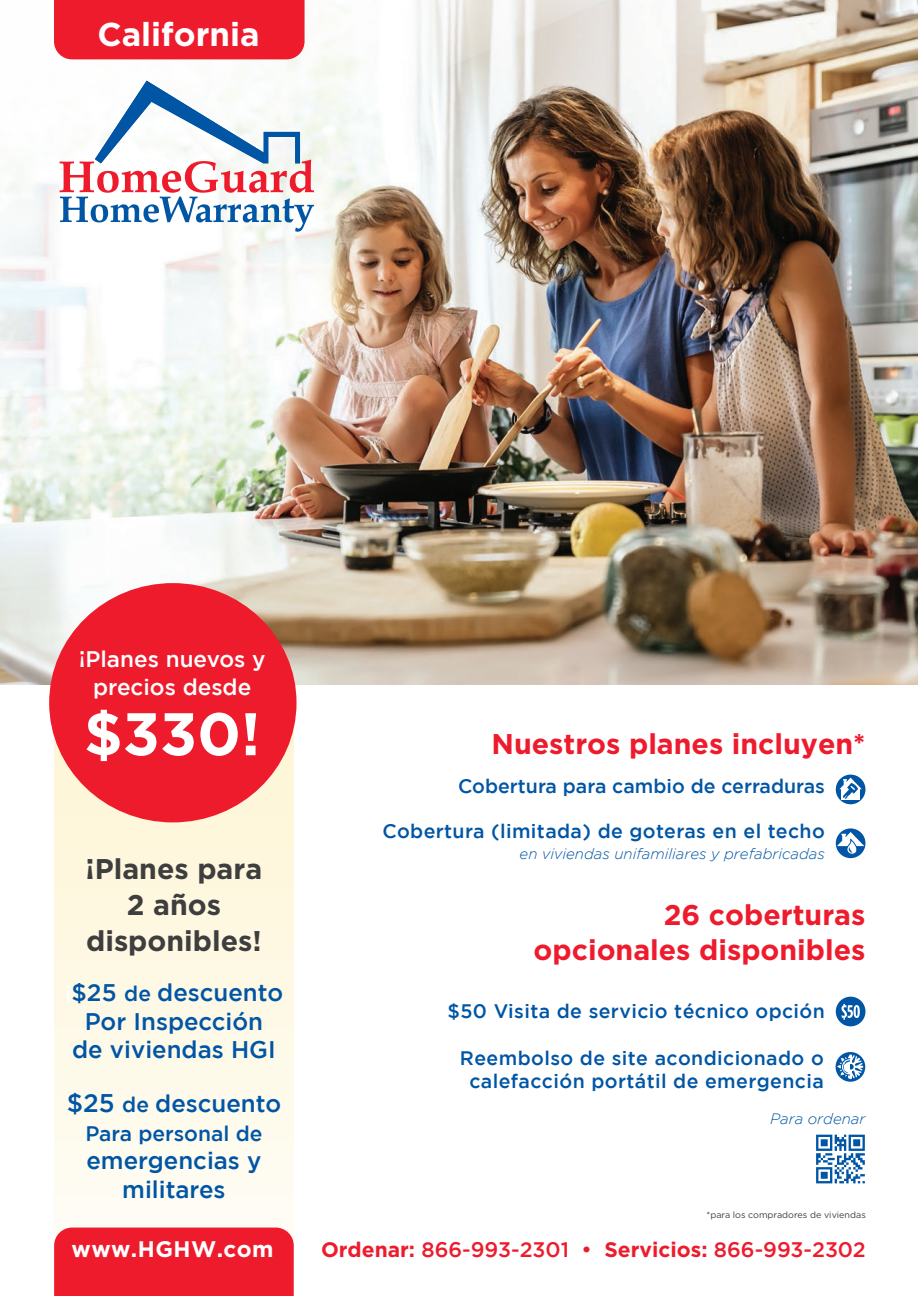
<style>
.page{position:relative;width:918px;height:1296px;background:#fff}
.page>*{position:absolute;margin:0;border:0;box-sizing:border-box;transform-origin:0 0}
.t1{font:700 60px "Gotham";color:#fff}
.t2{font:700 33px "Gotham";color:#fff}
.t3{font:700 28.5px/34.5px "Gotham";color:#ee1b2d;text-align:right}
.t4{font:700 28.5px/36px "Gotham";color:#3e3e3f;text-align:center}
.t5{font:500 24px/28.5px "Gotham";color:#0155a5;text-align:center}
.t6{font:500 22.5px/28.5px "Gotham";color:#fff;text-align:center}
.t7{font:700 22.5px "Gotham";letter-spacing:.02em;color:#fff}
.t8{font:500 21px "Gotham";color:#ee1b2d}
.t9{font:500 21px "Gotham";color:#0155a5}
.t10{font:500 19.5px/23.4px "Gotham";letter-spacing:.02em;color:#0155a5;text-align:center}
.t11{font:500 19.5px "Gotham";color:#0155a5}
.t12{font:italic 300 15px "Gotham";color:#0155a5}
.t13{font:9px "Gotham";color:#3e3e3f}
.s1{font-size:22.5px;color:#fff}
.s2{font-size:21px}
.s3{font-size:25.5px}
.s4{font-weight:700}
</style>
<div class="page">
<img style="left:0;top:0;width:918px;height:685px">
<img style="left:0;top:0;width:638px;height:367px">
<svg style="left:836px;top:828px;width:29px;height:30px"></svg>
<svg style="left:837px;top:832px;width:27px;height:25px"></svg>
<div style="left:836px;top:997px;width:29px;height:29px;background:#0155a5;border-radius:50%"></div>
<svg style="left:841px;top:1004px;width:19px;height:16px"></svg>
<svg style="left:836px;top:775px;width:29px;height:29px"></svg>
<svg style="left:839px;top:778px;width:23px;height:21px"></svg>
<svg style="left:60px;top:78px;width:254px;height:154px"></svg>
<div style="left:54px;top:0;width:251px;height:59px;background:#ee1b2d"></div>
<svg style="left:54px;top:731px;width:240px;height:497px;fill:#fef9e7"></svg>
<div style="left:54px;top:1228px;width:240px;height:68px;background:#ee1b2d"></div>
<div style="left:49px;top:583px;width:248px;height:239px;background:#ee1b2d;border-radius:50%"></div>
<svg style="left:816px;top:1135px;width:49px;height:48px"></svg>
<svg style="left:836px;top:1052px;width:29px;height:30px"></svg>
<svg style="left:837px;top:1054px;width:26px;height:25px"></svg>
<h2 class="t2" style="left:97px;top:12px;width:164px">California</h2>
<p class="t6" style="left:79px;top:644px;width:188px">¡Planes nuevos y precios desde</p>
<h1 class="t1" style="left:84px;top:694px;width:178px">$330!</h1>
<h3 class="t4" style="left:86px;top:851px;width:178px">¡Planes para<br>2 años disponibles!</h3>
<p class="t5" style="left:65px;top:978px;width:220px"><span class="s1">¡</span>$25 <span class="s2">de</span> descuento<br>Por Inspección<br>de viviendas HGI</p>
<p class="t5" style="left:67px;top:1089px;width:216px"><span class="s3">$25</span> <span class="s2">de</span> descuento</p>
<p class="t9" style="left:85px;top:1121px;width:179px">Para personal de</p>
<p class="t5" style="left:86px;top:1146px;width:176px">emergencias y militares</p>
<h3 class="t3" style="left:492px;top:727px;width:375px">Nuestros planes incluyen*</h3>
<p class="t11" style="left:458px;top:775px;width:368px">Cobertura para cambio de cerraduras</p>
<p class="t10" style="left:382px;top:819px;width:444px">Cobertura (limitada) de goteras en el techo</p>
<p class="t12" style="left:520px;top:845px;width:307px">en viviendas unifamiliares y prefabricadas</p>
<h3 class="t3" style="left:534px;top:898px;width:333px">26 coberturas opcionales disponibles</h3>
<p class="t10" style="left:448px;top:999px;width:379px">$50 Visita de servicio técnico opción</p>
<p class="t10" style="left:460px;top:1046px;width:365px">Reembolso de site acondicionado o calefacción portátil de emergencia</p>
<p class="t12" style="left:770px;top:1111px;width:97px">Para ordenar</p>
<p class="t13" style="left:707px;top:1210px;width:161px">*para los compradores de viviendas</p>
<p class="t7" style="left:72px;top:1235px;width:204px">www.HGHW.com</p>
<p class="t8" style="left:321px;top:1238px;width:546px"><span class="s4">Ordenar:</span> 866-993-2301 • <span class="s4">Servicios:</span> 866 9- 93 2- 302</p>
</div>
